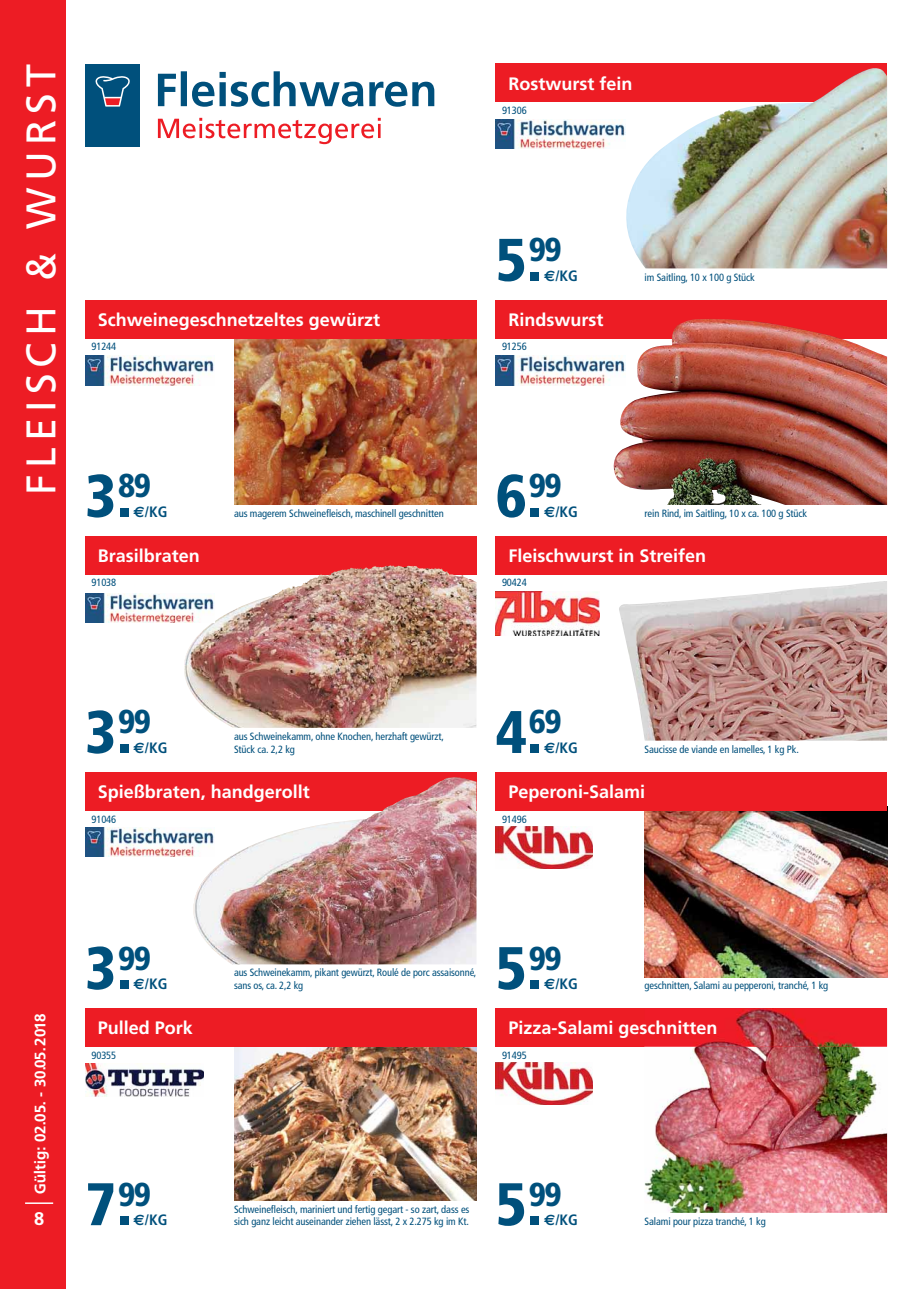
<style>
.page{position:relative;width:919px;height:1289px;background:#fff}
.page>*{position:absolute;margin:0;border:0;box-sizing:border-box;transform-origin:0 0}
.t1{font:900 condensed 60px "Frutiger LT Std";color:#00507c}
.t2{font:41.25px "Frutiger";letter-spacing:.15em;color:#fff}
.t3{font:900 condensed 33px "Frutiger LT Std";letter-spacing:-.04em;color:#00507c}
.t4{font:700 18px "Frutiger LT Std";color:#fff}
.t5{font:700 18px "Frutiger BQ";color:#fff}
.t6{font:700 condensed 15px "Frutiger LT Std";color:#00507c}
.t7{font:700 15px "Frutiger BQ";letter-spacing:.01em;color:#fff}
.t8{font:condensed 10.5px "Frutiger LT Std";letter-spacing:-.01em;color:#00507c}
.s1{font-family:"Euro Sans Std";font-stretch:normal}
</style>
<div class="page">
<div style="left:0;top:0;width:66px;height:1288px;background:#ed1c24"></div>
<svg style="left:25px;top:1202px;width:28px;height:1px"></svg>
<svg style="left:158px;top:71px;width:276px;height:36px"></svg>
<svg style="left:158px;top:118px;width:223px;height:26px"></svg>
<div style="left:85px;top:64px;width:55px;height:83px;background:#00507c"></div>
<svg style="left:95px;top:76px;width:35px;height:31px"></svg>
<img style="left:234px;top:338px;width:242px;height:166px">
<div style="left:85px;top:300px;width:391px;height:38px;background:#ed1c24"></div>
<img style="left:85px;top:355px;width:129px;height:30px">
<div style="left:85px;top:536px;width:391px;height:38px;background:#ed1c24"></div>
<img style="left:184px;top:565px;width:292px;height:163px">
<div style="left:85px;top:772px;width:391px;height:38px;background:#ed1c24"></div>
<img style="left:193px;top:777px;width:283px;height:187px">
<img style="left:234px;top:1046px;width:242px;height:153px">
<div style="left:85px;top:1008px;width:391px;height:38px;background:#ed1c24"></div>
<img style="left:85px;top:1063px;width:118px;height:33px">
<div style="left:495px;top:64px;width:392px;height:38px;background:#ed1c24"></div>
<img style="left:625px;top:68px;width:262px;height:200px">
<div style="left:495px;top:300px;width:392px;height:38px;background:#ed1c24"></div>
<img style="left:611px;top:319px;width:276px;height:186px">
<div style="left:495px;top:536px;width:392px;height:38px;background:#ed1c24"></div>
<img style="left:495px;top:591px;width:104px;height:45px">
<img style="left:619px;top:581px;width:268px;height:159px">
<img style="left:644px;top:810px;width:243px;height:167px">
<div style="left:495px;top:772px;width:392px;height:38px;background:#ed1c24"></div>
<img style="left:495px;top:826px;width:97px;height:42px">
<div style="left:495px;top:1008px;width:392px;height:38px;background:#ed1c24"></div>
<img style="left:495px;top:1062px;width:97px;height:42px">
<img style="left:644px;top:1046px;width:243px;height:166px">
<img style="left:697px;top:1008px;width:158px;height:38px">
<img style="left:697px;top:1020px;width:19px;height:18px">
<img style="left:85px;top:593px;width:129px;height:30px">
<img style="left:85px;top:827px;width:129px;height:30px">
<img style="left:495px;top:355px;width:130px;height:30px">
<img style="left:495px;top:119px;width:130px;height:30px">
<h2 class="t2" style="left:25px;top:495px;width:433px;rotate:-90deg">FLEISCH &amp; WURST</h2>
<h3 class="t4" style="left:98px;top:312px;width:283px">Schweinegeschnetzeltes gewürzt</h3>
<p class="t8" style="left:91px;top:342px;width:26px">91244</p>
<h3 class="t3" style="left:118px;top:466px;width:34px">89</h3>
<h3 class="t6" style="left:134px;top:503px;width:35px"><span class="s1">€</span>/KG</h3>
<h1 class="t1" style="left:85px;top:461px;width:48px">3.</h1>
<h3 class="t4" style="left:98px;top:548px;width:104px">Brasilbraten</h3>
<p class="t8" style="left:91px;top:578px;width:26px">91038</p>
<p class="t8" style="left:234px;top:509px;width:211px">aus magerem Schweinefleisch, maschinell geschnitten</p>
<h3 class="t4" style="left:508px;top:76px;width:125px">Rostwurst fein</h3>
<p class="t8" style="left:502px;top:106px;width:26px">91306</p>
<h3 class="t3" style="left:528px;top:230px;width:34px">99</h3>
<h3 class="t6" style="left:544px;top:267px;width:35px"><span class="s1">€</span>/KG</h3>
<h1 class="t1" style="left:495px;top:225px;width:48px">5.</h1>
<h3 class="t4" style="left:508px;top:312px;width:96px">Rindswurst</h3>
<p class="t8" style="left:502px;top:342px;width:26px">91256</p>
<p class="t8" style="left:644px;top:273px;width:112px">im Saitling, 10 x 100 g Stück</p>
<h3 class="t3" style="left:528px;top:466px;width:34px">99</h3>
<h3 class="t6" style="left:544px;top:503px;width:35px"><span class="s1">€</span>/KG</h3>
<h1 class="t1" style="left:495px;top:461px;width:48px">6.</h1>
<p class="t8" style="left:644px;top:509px;width:164px">rein Rind, im Saitling, 10 x ca. 100 g Stück</p>
<h3 class="t4" style="left:508px;top:548px;width:199px">Fleischwurst in Streifen</h3>
<p class="t8" style="left:502px;top:578px;width:26px">90424</p>
<h3 class="t3" style="left:118px;top:702px;width:34px">99</h3>
<h3 class="t6" style="left:134px;top:739px;width:35px"><span class="s1">€</span>/KG</h3>
<h1 class="t1" style="left:85px;top:697px;width:48px">3.</h1>
<p class="t8" style="left:234px;top:732px;width:211px">aus Schweinekamm, ohne Knochen, herzhaft gewürzt,</p>
<p class="t8" style="left:234px;top:745px;width:62px">Stück ca. 2,2 kg</p>
<h3 class="t3" style="left:528px;top:702px;width:34px">69</h3>
<h3 class="t6" style="left:544px;top:739px;width:35px"><span class="s1">€</span>/KG</h3>
<h1 class="t1" style="left:495px;top:697px;width:48px">4.</h1>
<p class="t8" style="left:644px;top:745px;width:156px">Saucisse de viande en lamelles, 1 kg Pk.</p>
<h3 class="t4" style="left:98px;top:784px;width:213px">Spießbraten, handgerollt</h3>
<h3 class="t4" style="left:508px;top:784px;width:138px">Peperoni-Salami</h3>
<p class="t8" style="left:91px;top:814px;width:26px">91046</p>
<p class="t8" style="left:502px;top:814px;width:26px">91496</p>
<h3 class="t7" style="left:34px;top:1193px;width:182px;rotate:-90deg">Gültig: 02.05. - 30.05.2018</h3>
<h3 class="t5" style="left:34px;top:1211px;width:12px">8</h3>
<h3 class="t3" style="left:118px;top:938px;width:34px">99</h3>
<h3 class="t6" style="left:134px;top:975px;width:35px"><span class="s1">€</span>/KG</h3>
<h1 class="t1" style="left:85px;top:933px;width:48px">3.</h1>
<h3 class="t4" style="left:98px;top:1020px;width:97px">Pulled Pork</h3>
<p class="t8" style="left:91px;top:1050px;width:26px">90355</p>
<h3 class="t3" style="left:118px;top:1174px;width:34px">99</h3>
<h3 class="t6" style="left:134px;top:1211px;width:35px"><span class="s1">€</span>/KG</h3>
<h1 class="t1" style="left:85px;top:1169px;width:48px">7.</h1>
<p class="t8" style="left:234px;top:968px;width:244px">aus Schweinekamm, pikant gewürzt, Roulé de porc assaisonné,</p>
<p class="t8" style="left:234px;top:981px;width:71px">sans os, ca. 2,2 kg</p>
<h3 class="t3" style="left:528px;top:938px;width:34px">99</h3>
<h3 class="t6" style="left:544px;top:975px;width:35px"><span class="s1">€</span>/KG</h3>
<h1 class="t1" style="left:495px;top:933px;width:48px">5.</h1>
<p class="t8" style="left:644px;top:981px;width:185px">geschnitten, Salami au pepperoni, tranché, 1 kg</p>
<h3 class="t4" style="left:508px;top:1020px;width:211px">Pizza-Salami geschnitten</h3>
<p class="t8" style="left:502px;top:1050px;width:26px">91495</p>
<p class="t8" style="left:234px;top:1204px;width:237px">Schweinefleisch, mariniert und fertig gegart - so zart, dass es</p>
<p class="t8" style="left:234px;top:1217px;width:236px">sich ganz leicht auseinander ziehen lässt, 2 x 2.275 kg im Kt.</p>
<h3 class="t3" style="left:528px;top:1174px;width:34px">99</h3>
<h3 class="t6" style="left:544px;top:1211px;width:35px"><span class="s1">€</span>/KG</h3>
<h1 class="t1" style="left:495px;top:1169px;width:48px">5.</h1>
<p class="t8" style="left:644px;top:1217px;width:123px">Salami pour pizza tranché, 1 kg</p>
</div>
